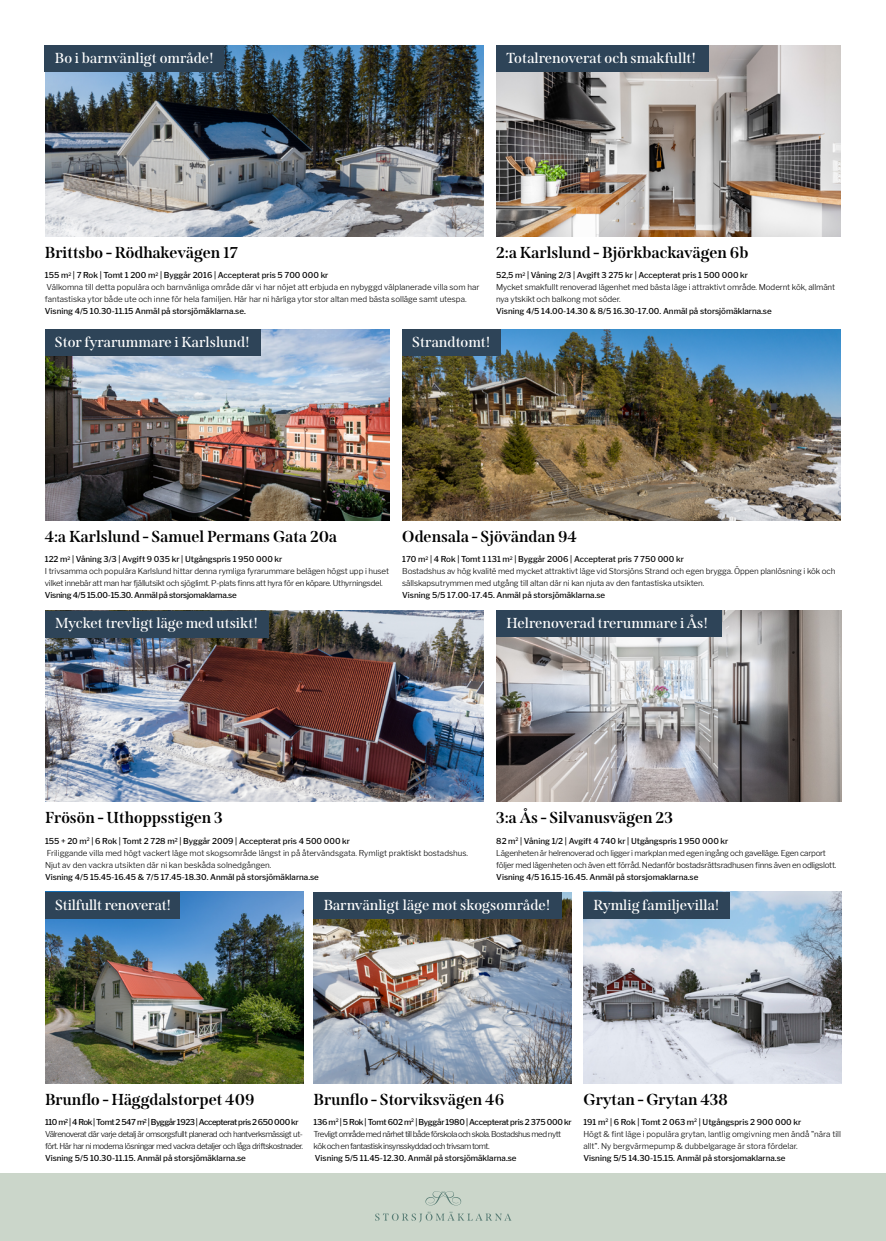
<style>
.page{position:relative;width:886px;height:1241px;background:#fff}
.page>*{position:absolute;margin:0;border:0;box-sizing:border-box;transform-origin:0 0}
.t1{font:700 15.88px "Span";color:#000}
.t2{font:600 14.5px "Span";color:#fff}
.t3{font:300 8px/12px "Libre Franklin";letter-spacing:-.01em;color:#000}
.t4{font:300 8px/12px "Libre Franklin";letter-spacing:-.03em;color:#000}
.t5{font:500 8px "Libre Franklin";color:#000}
.t6{font:300 8px/12px "Libre Franklin";letter-spacing:-.06em;color:#000}
.t7{font:500 8px "Libre Franklin";letter-spacing:-.05em;color:#000}
.t8{font:500 8px "Libre Franklin";letter-spacing:-.03em;color:#000}
.s1{font-weight:500}
</style>
<div class="page">
<div style="left:0;top:1172px;width:886px;height:68px;background:#cbd6ca"></div>
<img style="left:402px;top:329px;width:439px;height:191px">
<img style="left:45px;top:329px;width:345px;height:191px">
<img style="left:46px;top:46px;width:438px;height:190px">
<img style="left:45px;top:611px;width:439px;height:190px">
<div style="left:402px;top:329px;width:98px;height:26px;background:#2e4458"></div>
<div style="left:45px;top:45px;width:179px;height:26px;background:#2e4458"></div>
<div style="left:45px;top:611px;width:224px;height:26px;background:#2e4458"></div>
<div style="left:45px;top:329px;width:216px;height:26px;background:#2e4458"></div>
<img style="left:496px;top:46px;width:345px;height:190px">
<img style="left:496px;top:611px;width:345px;height:190px">
<div style="left:496px;top:45px;width:213px;height:26px;background:#2e4458"></div>
<div style="left:496px;top:610px;width:225px;height:26px;background:#2e4458"></div>
<svg style="left:375px;top:1211px;width:136px;height:11px"></svg>
<svg style="left:425px;top:1191px;width:36px;height:14px"></svg>
<img style="left:45px;top:891px;width:258px;height:191px">
<img style="left:314px;top:892px;width:258px;height:190px">
<img style="left:583px;top:891px;width:258px;height:191px">
<div style="left:45px;top:891px;width:135px;height:27px;background:#2e4458"></div>
<div style="left:314px;top:891px;width:248px;height:27px;background:#2e4458"></div>
<div style="left:583px;top:891px;width:147px;height:27px;background:#2e4458"></div>
<h2 class="t2" style="left:55px;top:49px;width:160px">Bo i barnvänligt område!</h2>
<h2 class="t2" style="left:506px;top:49px;width:191px">Totalrenoverat och smakfullt!</h2>
<h1 class="t1" style="left:45px;top:243px;width:195px">Brittsbo - Rödhakevägen 17</h1>
<p class="t3" style="left:45px;top:268px;width:436px"><span class="s1">155 m</span><sup>2</sup> <span class="s1">| 7 Rok | Tomt 1 200 m</span><sup>2</sup> <span class="s1">| Byggår 2016 | Accepterat pris 5 700 000 kr<br></span>Välkomna till detta populära och barnvänliga område där vi har nöjet att erbjuda en nybyggd välplanerade villa som har fantastiska ytor både ute och inne för hela familjen. Här har ni härliga ytor stor altan med bästa solläge samt utespa.</p>
<p class="t5" style="left:45px;top:305px;width:202px">Visning 4/5 10.30-11.15 Anmäl på storsjömäklarna.se.</p>
<h1 class="t1" style="left:496px;top:243px;width:254px">2:a Karlslund - Björkbackavägen 6b</h1>
<p class="t3" style="left:496px;top:268px;width:340px"><span class="s1">52,5 m</span><sup>2</sup> <span class="s1">| Våning 2/3 | Avgift 3 275 kr | Accepterat pris 1 500 000 kr<br></span>Mycket smakfullt renoverad lägenhet med bästa läge i attraktivt område. Modernt kök, allmänt nya ytskikt och balkong mot söder.</p>
<p class="t5" style="left:496px;top:305px;width:277px">Visning 4/5 14.00-14.30 &amp; 8/5 16.30-17.00. Anmäl på storsjömäklarna.se</p>
<h2 class="t2" style="left:55px;top:333px;width:196px">Stor fyrarummare i Karlslund!</h2>
<h2 class="t2" style="left:412px;top:333px;width:80px">Strandtomt!</h2>
<h1 class="t1" style="left:45px;top:527px;width:294px">4:a Karlslund - Samuel Permans Gata 20a</h1>
<p class="t4" style="left:45px;top:552px;width:346px"><span class="s1">122 m</span><sup>2</sup> <span class="s1">| Våning 3/3 | Avgift 9 035 kr | Utgångspris 1 950 000 kr<br></span>I trivsamma och populära Karlslund hittar denna rymliga fyrarummare belägen högst upp i huset vilket innebär att man har fjällutsikt och sjöglimt. P-plats finns att hyra för en köpare. Uthyrningsdel.</p>
<p class="t8" style="left:45px;top:589px;width:193px">Visning 4/5 15.00-15.30. Anmäl på storsjomaklarna.se</p>
<h2 class="t2" style="left:55px;top:614px;width:205px">Mycket trevligt läge med utsikt!</h2>
<h1 class="t1" style="left:402px;top:527px;width:176px">Odensala - Sjövändan 94</h1>
<p class="t3" style="left:402px;top:552px;width:435px"><span class="s1">170 m</span><sup>2</sup> <span class="s1">| 4 Rok | Tomt 1 131 m</span><sup>2</sup> <span class="s1">| Byggår 2006 | Accepterat pris 7 750 000 kr<br></span>Bostadshus av hög kvalité med mycket attraktivt läge vid Storsjöns Strand och egen brygga. Öppen planlösning i kök och sällskapsutrymmen med utgång till altan där ni kan njuta av den fantastiska utsikten.</p>
<p class="t5" style="left:402px;top:589px;width:205px">Visning 5/5 17.00-17.45. Anmäl på storsjömäklarna.se</p>
<h2 class="t2" style="left:506px;top:614px;width:203px">Helrenoverad trerummare i Ås!</h2>
<h1 class="t1" style="left:45px;top:808px;width:179px">Frösön - Uthoppsstigen 3</h1>
<h1 class="t1" style="left:496px;top:808px;width:178px">3:a Ås - Silvanusvägen 23</h1>
<p class="t3" style="left:45px;top:833px;width:425px"><span class="s1">155 + 20 m</span><sup>2</sup> <span class="s1">| 6 Rok | Tomt 2 728 m2 | Byggår 2009 | Accepterat pris 4 500 000 kr<br></span>Friliggande villa med högt vackert läge mot skogsområde längst in på återvändsgata. Rymligt praktiskt bostadshus.<br>Njut av den vackra utsikten där ni kan beskåda solnedgången.</p>
<p class="t5" style="left:45px;top:870px;width:275px">Visning 4/5 15.45-16.45 &amp; 7/5 17.45-18.30. Anmäl på storsjömäklarna.se</p>
<p class="t4" style="left:496px;top:833px;width:342px"><span class="s1">82 m</span><sup>2</sup> <span class="s1">| Våning 1/2 | Avgift 4 740 kr | Utgångspris 1 950 000 kr<br></span>Lägenheten är helrenoverad och ligger i markplan med egen ingång och gavelläge. Egen carport följer med lägenheten och även ett förråd. Nedanför bostadsrättsradhusen finns även en odligslott.</p>
<p class="t5" style="left:496px;top:870px;width:204px">Visning 4/5 16.15-16.45. Anmäl på storsjomaklarna.se</p>
<h2 class="t2" style="left:55px;top:896px;width:118px">Stilfullt renoverat!</h2>
<h2 class="t2" style="left:324px;top:896px;width:228px">Barnvänligt läge mot skogsområde!</h2>
<h2 class="t2" style="left:593px;top:896px;width:127px">Rymlig familjevilla!</h2>
<h1 class="t1" style="left:45px;top:1089px;width:211px">Brunflo - Häggdalstorpet 409</h1>
<h1 class="t1" style="left:314px;top:1089px;width:192px">Brunflo - Storviksvägen 46</h1>
<h1 class="t1" style="left:583px;top:1089px;width:146px">Grytan - Grytan 438</h1>
<p class="t7" style="left:45px;top:1115px;width:255px">110 m2 | 4 Rok | Tomt 2 547 m2 | Byggår 1923 | Accepterat pris 2 650 000 kr</p>
<p class="t6" style="left:45px;top:1127px;width:259px">Välrenoverat där varje detalj är omsorgsfullt planerad och hantverksmässigt ut&shy;fört. Här har ni moderna lösningar med vackra detaljer och låga driftskostnader.</p>
<p class="t5" style="left:45px;top:1151px;width:202px">Visning 5/5 10.30-11.15. Anmäl på storsjömäklarna.se</p>
<p class="t6" style="left:314px;top:1115px;width:259px"><span class="s1">136 m</span><sup>2</sup> <span class="s1">| 5 Rok | Tomt 602 m</span><sup>2</sup> <span class="s1">| Byggår 1980 | Accepterat pris 2 375 000 kr<br></span>Trevligt område med närhet till både förskola och skola. Bostadshus med nytt kök och en fantastisk insynsskyddad och trivsam tomt.</p>
<p class="t5" style="left:315px;top:1151px;width:203px">Visning 5/5 11.45-12.30. Anmäl på storsjömäklarna.se</p>
<p class="t3" style="left:583px;top:1115px;width:259px"><span class="s1">191 m</span><sup>2</sup> <span class="s1">| 6 Rok | Tomt 2 063 m</span><sup>2</sup> <span class="s1">| Utgångspris 2 900 000 kr<br></span>Högt &amp; fint läge i populära grytan, lantlig omgivning men ändå "nära till allt". Ny bergvärmepump &amp; dubbelgarage är stora fördelar.</p>
<p class="t5" style="left:583px;top:1151px;width:204px">Visning 5/5 14.30-15.15. Anmäl på storsjomaklarna.se</p>
</div>
